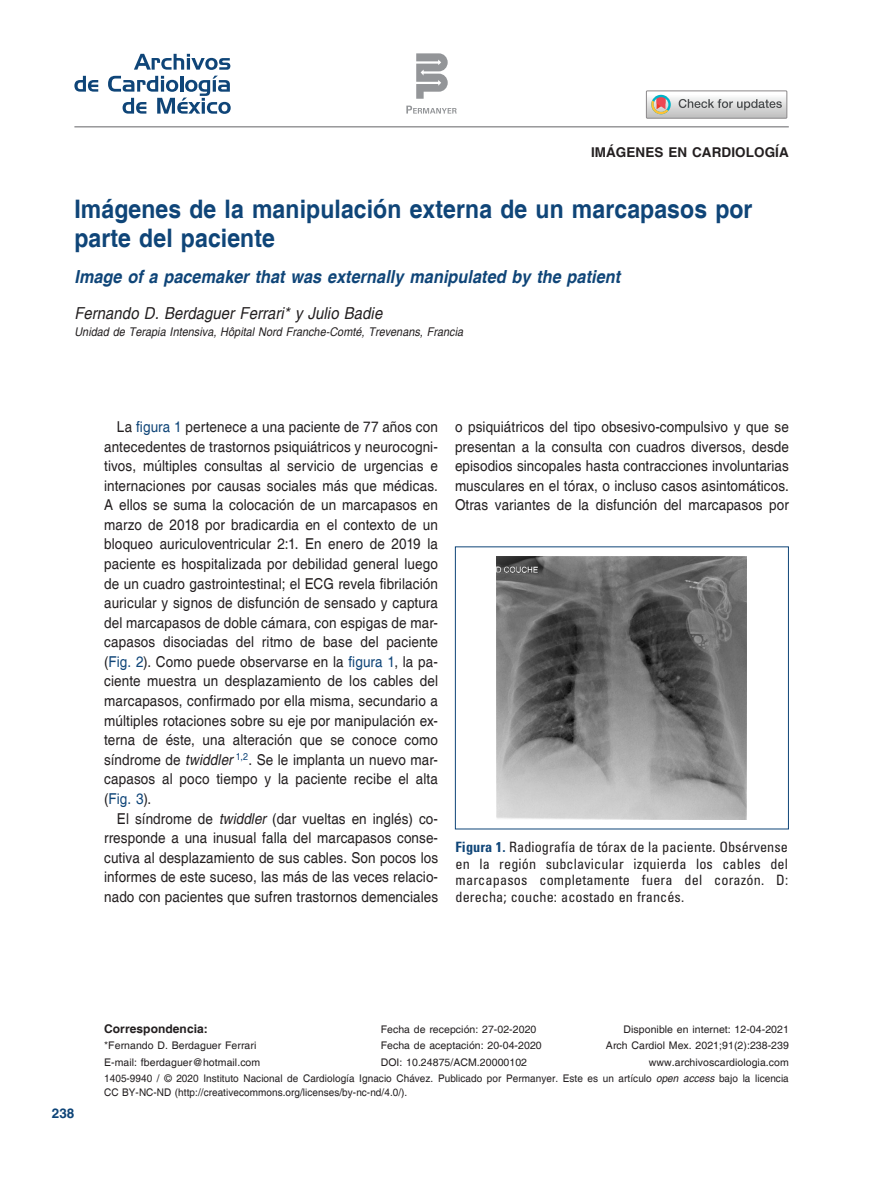
<style>
.page{position:relative;width:893px;height:1191px;background:#fff}
.page>*{position:absolute;margin:0;border:0;box-sizing:border-box;transform-origin:0 0}
.AT_Spanish{font:700 25.5px/28.5px "Helvetica";letter-spacing:.005em;color:#0f4578;scale:.9 1}
.AT_English{font:italic 700 18px "Helvetica";letter-spacing:.005em;color:#0f4578;scale:.9 1}
.AU{font:italic 16.5px "Helvetica";letter-spacing:.005em;color:#231f20;scale:.9 1}
.TX{font:15px/19.6px "Helvetica";letter-spacing:.005em;color:#231f20;text-align:justify;scale:.9 1}
.FGC{font:condensed 14.25px/16.5px "Univers LT Std";letter-spacing:.005em;color:#231f20;text-align:justify}
.AH{font:700 13.5px "Helvetica";letter-spacing:.005em;color:#231f20}
.FOLIO{font:700 13.5px "Helvetica LT Std";color:#0f4578}
.AU-2{font:italic 12px "Helvetica";letter-spacing:.005em;color:#231f20;scale:.9 1}
.ADD{font:700 12px "Helvetica";letter-spacing:.005em;color:#231f20}
._00_7_TEXTO_CORRESPO{font:10.5px/13.5px "Helvetica";letter-spacing:.005em;color:#231f20;scale:.95 1}
._00_8_TEXTO_ACEPTADO{font:10.5px/16.5px "Helvetica";letter-spacing:.005em;color:#231f20;text-align:right}
.HIS{font:10.5px "Helvetica";letter-spacing:.005em;color:#231f20}
.ADD-2{font:10.5px/16.5px "Helvetica";letter-spacing:.005em;color:#231f20}
.s1{color:#0f4578}
.s2{font-style:italic}
.s3{font-weight:700;color:#0f4578}
</style>
<div class="page">
<svg style="left:416px;top:53px;width:32px;height:46px"></svg>
<svg style="left:406px;top:106px;width:51px;height:8px"></svg>
<hr style="left:74px;top:126px;width:715px;height:1px;background:#636366">
<svg style="left:646px;top:91px;width:141px;height:27px"></svg>
<svg style="left:134px;top:54px;width:96px;height:16px"></svg>
<svg style="left:74px;top:76px;width:24px;height:16px"></svg>
<svg style="left:108px;top:76px;width:123px;height:38px"></svg>
<img style="left:497px;top:556px;width:250px;height:263px">
<div style="left:455px;top:546px;width:334px;height:283px;border:1px solid #0f4578"></div>
<p class="AH" style="left:591px;top:144px;width:199px">IMÁGENES EN CARDIOLOGÍA</p>
<p class="AT_Spanish" style="left:74px;top:196px;width:755px">Imágenes de la manipulación externa de un marcapasos por parte del paciente</p>
<p class="AT_English" style="left:74px;top:265px;width:608px">Image of a pacemaker that was externally manipulated by the patient</p>
<p class="AU" style="left:74px;top:303px;width:344px">Fernando D. Berdaguer Ferrari* y Julio Badie</p>
<p class="AU-2" style="left:74px;top:325px;width:433px">Unidad de Terapia Intensiva, Hôpital Nord Franche-Comté, Trevenans, Francia</p>
<p class="TX" style="left:104px;top:417px;width:372px;text-indent:13px">La <span class="s1">figura 1</span> pertenece a una paciente de 77 años con antecedentes de trastornos psiquiátricos y neurocogni&shy;tivos, múltiples consultas al servicio de urgencias e internaciones por causas sociales más que médicas.<br>A ellos se suma la colocación de un marcapasos en marzo de 2018 por bradicardia en el contexto de un bloqueo auriculoventricular 2:1. En enero de 2019 la paciente es hospitalizada por debilidad general luego de un cuadro gastrointestinal; el ECG revela fibrilación auricular y signos de disfunción de sensado y captura del marcapasos de doble cámara, con espigas de mar&shy;capasos disociadas del ritmo de base del paciente (<span class="s1">Fig. 2</span>). Como puede observarse en la <span class="s1">figura 1</span>, la pa&shy;ciente muestra un desplazamiento de los cables del marcapasos, confirmado por ella misma, secundario a múltiples rotaciones sobre su eje por manipulación ex&shy;terna de éste, una alteración que se conoce como síndrome de <span class="s2">twiddler</span> <sup>1,2</sup>. Se le implanta un nuevo mar&shy;capasos al poco tiempo y la paciente recibe el alta (<span class="s1">Fig. 3</span>).</p>
<p class="TX" style="left:104px;top:809px;width:373px;text-indent:13px">El síndrome de <span class="s2">twiddler</span> (dar vueltas en inglés) co&shy;rresponde a una inusual falla del marcapasos conse&shy;cutiva al desplazamiento de sus cables. Son pocos los informes de este suceso, las más de las veces relacio&shy;nado con pacientes que sufren trastornos demenciales</p>
<p class="TX" style="left:455px;top:417px;width:373px">o psiquiátricos del tipo obsesivo-compulsivo y que se presentan a la consulta con cuadros diversos, desde episodios sincopales hasta contracciones involuntarias musculares en el tórax, o incluso casos asintomáticos.<br>Otras variantes de la disfunción del marcapasos por</p>
<p class="FGC" style="left:456px;top:839px;width:334px"><span class="s3">Figura 1.</span> Radiografía de tórax de la paciente. Obsérvense en la región subclavicular izquierda los cables del marcapasos completamente fuera del corazón. D: derecha; couche: acostado en francés.</p>
<p class="FOLIO" style="left:52px;top:1104px;width:24px">238</p>
<p class="ADD" style="left:104px;top:1021px;width:105px">Correspondencia:</p>
<p class="ADD-2" style="left:104px;top:1037px;width:158px">*Fernando D. Berdaguer Ferrari<br>E-mail: fberdaguer@hotmail.com</p>
<p class="HIS" style="left:381px;top:1022px;width:157px">Fecha de recepción: 27-02-2020</p>
<p class="HIS" style="left:381px;top:1039px;width:163px">Fecha de aceptación: 20-04-2020</p>
<p class="HIS" style="left:381px;top:1055px;width:148px">DOI: 10.24875/ACM.20000102</p>
<p class="_00_7_TEXTO_CORRESPO" style="left:104px;top:1072px;width:722px">1405-9940 / © 2020 Instituto Nacional de Cardiología Ignacio Chávez. Publicado por Permanyer. Este es un artículo <span class="s2">open access</span> bajo la licencia<br>CC BY-NC-ND (http://creativecommons.org/licenses/by-nc-nd/4.0/).</p>
<p class="_00_8_TEXTO_ACEPTADO" style="left:606px;top:1021px;width:184px">Disponible en internet: 12-04-2021<br>Arch Cardiol Mex. 2021;91(2):238-239 www.archivoscardiologia.com</p>
</div>
